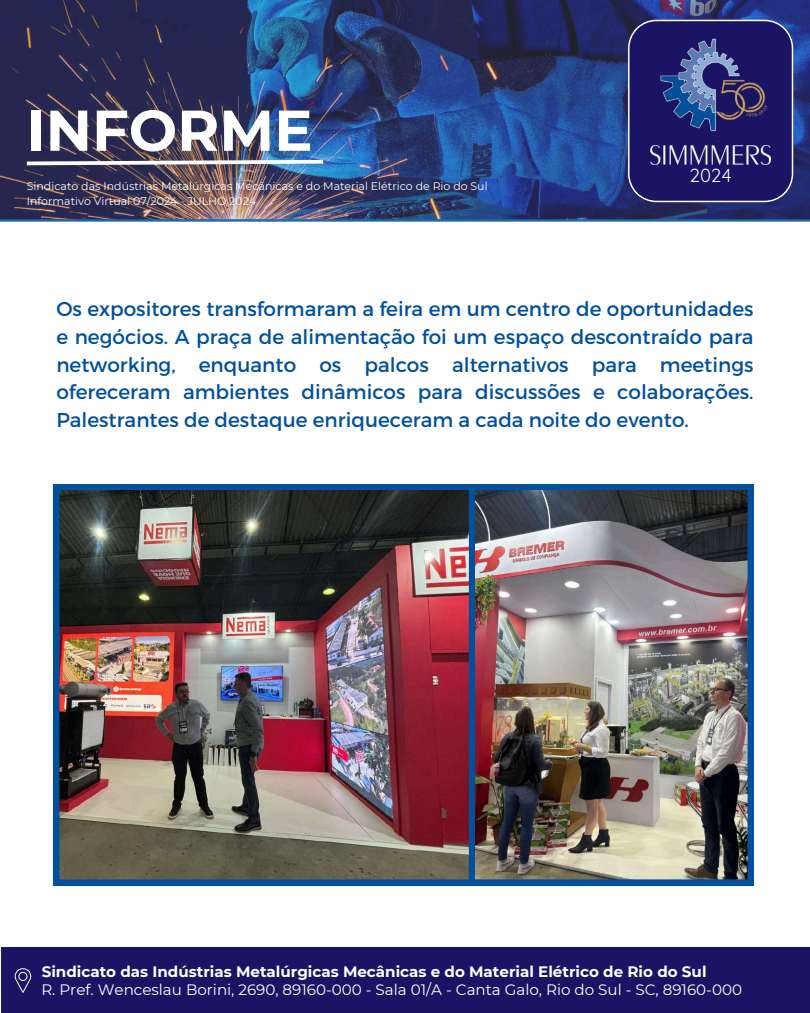
<style>
.page{position:relative;width:810px;height:1013px;background:#fff}
.page>*{position:absolute;margin:0;border:0;box-sizing:border-box;transform-origin:0 0}
.t1{font:700 57.4px "Montserrat";color:#fff}
.t2{font:20px/27.8px "Montserrat";color:#00509b;text-align:justify}
.t3{font:18.4px "Quicksand";color:#fff}
.t4{font:15.1px "Montserrat";color:#fff}
.t5{font:700 15.1px "Montserrat";color:#fff}
.t6{font:11px "Montserrat";color:#fff}
</style>
<div class="page">
<div style="left:1px;top:947px;width:809px;height:65px;background:#1b1464"></div>
<svg style="left:15px;top:968px;width:16px;height:24px"></svg>
<img style="left:0;top:0;width:810px;height:221px">
<svg style="left:628px;top:20px;width:165px;height:182px;background:#29236d"></svg>
<img style="left:651px;top:141px;width:120px;height:23px">
<img style="left:23px;top:158px;width:304px;height:9px">
<img style="left:657px;top:29px;width:111px;height:111px">
<img style="left:475px;top:484px;width:279px;height:401px">
<img style="left:53px;top:484px;width:422px;height:401px">
<h1 class="t1" style="left:27px;top:95px;width:287px">INFORME</h1>
<p class="t6" style="left:27px;top:179px;width:462px">Sindicato das Indústrias Metalúrgicas Mecânicas e do Material Elétrico de Rio do Sul</p>
<p class="t6" style="left:27px;top:195px;width:231px">Informativo Virtual 07/2024 - JULHO 2024</p>
<p class="t3" style="left:690px;top:164px;width:44px">2024</p>
<p class="t2" style="left:56px;top:294px;width:699px">Os expositores transformaram a feira em um centro de oportunidades e negócios. A praça de alimentação foi um espaço descontraído para networking, enquanto os palcos alternativos para meetings ofereceram ambientes dinâmicos para discussões e colaborações.<br>Palestrantes de destaque enriqueceram a cada noite do evento.</p>
<p class="t5" style="left:42px;top:962px;width:666px">Sindicato das Indústrias Metalúrgicas Mecânicas e do Material Elétrico de Rio do Sul</p>
<p class="t4" style="left:41px;top:980px;width:702px">R. Pref. Wenceslau Borini, 2690, 89160-000 - Sala 01/A - Canta Galo, Rio do Sul - SC, 89160-000</p>
</div>
